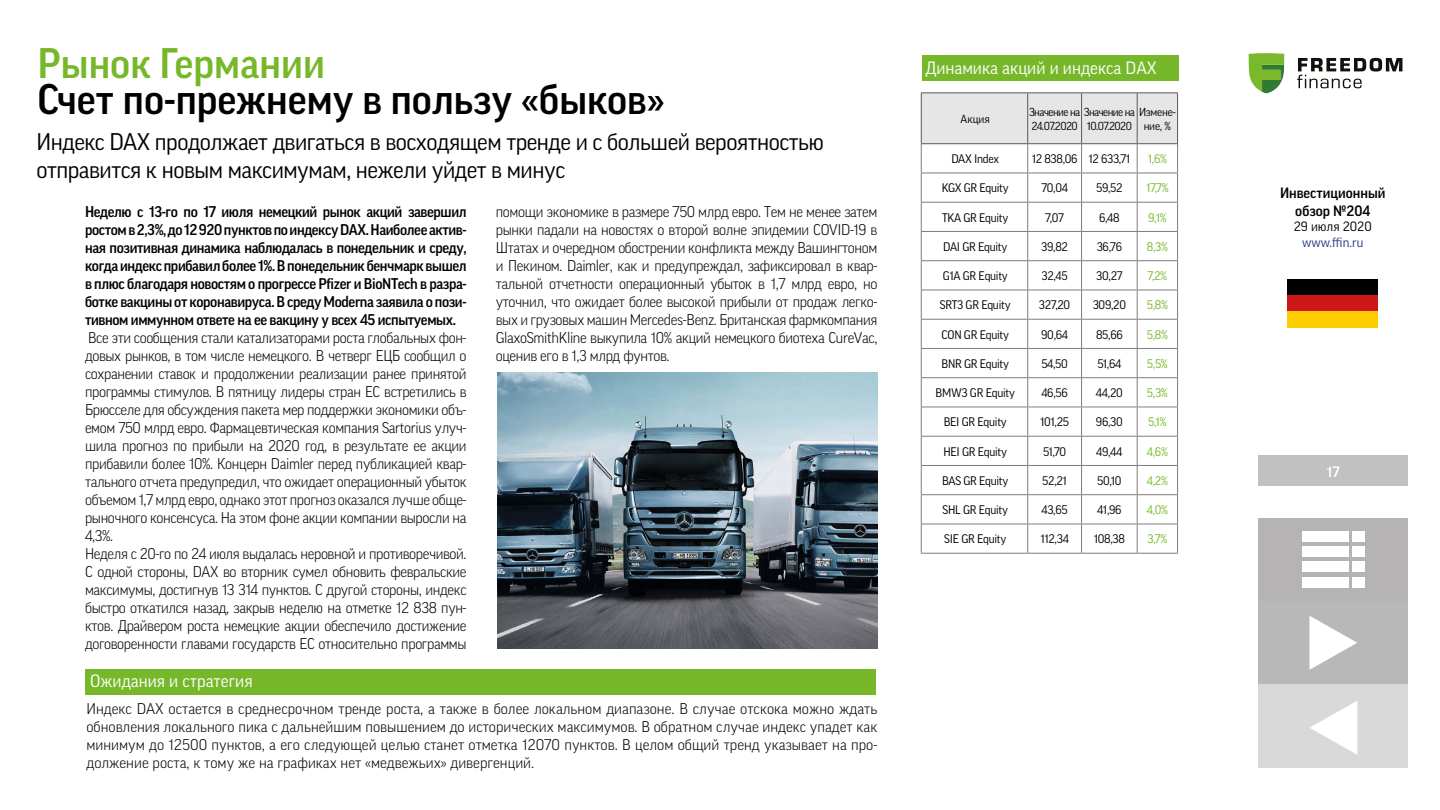
<style>
.page{position:relative;width:1440px;height:810px;background:#fff}
.page>*{position:absolute;margin:0;border:0;box-sizing:border-box;transform-origin:0 0}
.t1{font:500 41.25px/36px "Good Pro";color:#000}
.t2{font:23.25px/27.9px "Good Pro";letter-spacing:-.02em;color:#000}
.t3{font:17.25px "Good Pro";color:#fff}
.t4{font:300 15px/18px "Good Pro";letter-spacing:-.025em;color:#000;text-align:justify}
.t5{font:500 15px/18px "Good Pro";letter-spacing:-.025em;color:#000;text-align:justify}
.t6{font:500 14.48px/17.4px "Good Pro";color:#000;text-align:center}
.t7{font:500 14.48px "Good Pro";color:#fff}
.t8{font:13.05px "Good Pro";color:#283583}
.t9{font:13.05px "Good Pro";color:#000}
.t10{font:12px "Good Pro";letter-spacing:-.025em;color:#000}
.t11{font:12px "Good Pro";color:#76b82a}
.t12{font:11.25px/13.5px "Good Pro";letter-spacing:-.05em;color:#000}
.s1{color:#76b82a}
</style>
<div class="page">
<div style="left:1258px;top:456px;width:150px;height:30px;background:#c1c1c1"></div>
<svg style="left:1249px;top:53px;width:35px;height:40px"></svg>
<svg style="left:1297px;top:58px;width:105px;height:30px"></svg>
<div style="left:1259px;top:518px;width:149px;height:83px;background:#b5b3b3"></div>
<div style="left:1302px;top:531px;width:46px;height:11px;background:#fff"></div>
<div style="left:1352px;top:531px;width:13px;height:11px;background:#fff"></div>
<div style="left:1302px;top:547px;width:46px;height:10px;background:#fff"></div>
<div style="left:1352px;top:547px;width:13px;height:10px;background:#fff"></div>
<div style="left:1302px;top:562px;width:46px;height:10px;background:#fff"></div>
<div style="left:1352px;top:562px;width:13px;height:10px;background:#fff"></div>
<div style="left:1302px;top:577px;width:46px;height:11px;background:#fff"></div>
<div style="left:1352px;top:577px;width:13px;height:11px;background:#fff"></div>
<div style="left:922px;top:55px;width:257px;height:26px;background:#76b82a"></div>
<svg style="left:921px;top:93px;width:257px;height:460px"></svg>
<hr style="left:921px;top:553px;width:107px;height:1px;background:#7d7d7d">
<hr style="left:1028px;top:553px;width:54px;height:1px;background:#7d7d7d">
<hr style="left:1082px;top:553px;width:55px;height:1px;background:#7d7d7d">
<hr style="left:1137px;top:553px;width:41px;height:1px;background:#7d7d7d">
<hr style="left:921px;top:92px;width:107px;height:1px;background:#595959">
<hr style="left:921px;top:93px;width:1px;height:50px;background:#595959">
<hr style="left:1028px;top:92px;width:54px;height:1px;background:#595959">
<hr style="left:1027px;top:93px;width:1px;height:50px;background:#595959">
<hr style="left:1082px;top:92px;width:55px;height:1px;background:#595959">
<hr style="left:1081px;top:93px;width:1px;height:50px;background:#595959">
<hr style="left:1137px;top:92px;width:41px;height:1px;background:#595959">
<hr style="left:1137px;top:93px;width:1px;height:50px;background:#595959">
<hr style="left:1177px;top:93px;width:1px;height:50px;background:#595959">
<hr style="left:921px;top:143px;width:107px;height:1px;background:#595959">
<hr style="left:1028px;top:143px;width:54px;height:1px;background:#595959">
<hr style="left:1082px;top:143px;width:55px;height:1px;background:#595959">
<hr style="left:1137px;top:143px;width:41px;height:1px;background:#595959">
<div style="left:85px;top:669px;width:791px;height:25px;background:#76b82a"></div>
<svg style="left:1259px;top:602px;width:148px;height:83px;background:#bfbfbf"></svg>
<svg style="left:1259px;top:685px;width:149px;height:82px;background:#ddd"></svg>
<img style="left:497px;top:373px;width:380px;height:275px">
<div style="left:1287px;top:279px;width:91px;height:16px;background:#000"></div>
<div style="left:1287px;top:295px;width:91px;height:16px;background:#cd1719"></div>
<div style="left:1287px;top:311px;width:91px;height:16px;background:#ffce00"></div>
<p class="t1" style="left:38px;top:46px;width:629px"><span class="s1">Рынок Германии<br></span>Счет по-прежнему в пользу «быков»</p>
<p class="t2" style="left:36px;top:127px;width:789px">Индекс DAX продолжает двигаться в восходящем тренде и с большей вероятностью отправится к новым максимумам, нежели уйдет в минус</p>
<p class="t5" style="left:85px;top:202px;width:383px">Неделю с 13-го по 17 июля немецкий рынок акций завершил ростом в 2,3%, до 12 920 пунктов по индексу DAX. Наиболее актив&shy;ная позитивная динамика наблюдалась в понедельник и среду, когда индекс прибавил более 1%. В понедельник бенчмарк вышел в плюс благодаря новостям о прогрессе Pfizer и BioNTech в разра&shy;ботке вакцины от коронавируса. В среду Moderna заявила о пози&shy;тивном иммунном ответе на ее вакцину у всех 45 испытуемых.</p>
<p class="t4" style="left:85px;top:328px;width:383px">Все эти сообщения стали катализаторами роста глобальных фон&shy;довых рынков, в том числе немецкого. В четверг ЕЦБ сообщил о сохранении ставок и продолжении реализации ранее принятой программы стимулов. В пятницу лидеры стран ЕС встретились в Брюсселе для обсуждения пакета мер поддержки экономики объ&shy;емом 750 млрд евро. Фармацевтическая компания Sartorius улуч&shy;шила прогноз по прибыли на 2020 год, в результате ее акции прибавили более 10%. Концерн Daimler перед публикацией квар&shy;тального отчета предупредил, что ожидает операционный убыток объемом 1,7 млрд евро, однако этот прогноз оказался лучше обще&shy;рыночного консенсуса. На этом фоне акции компании выросли на 4,3%.</p>
<p class="t4" style="left:85px;top:544px;width:383px">Неделя с 20-го по 24 июля выдалась неровной и противоречивой.<br>С одной стороны, DAX во вторник сумел обновить февральские максимумы, достигнув 13 314 пунктов. С другой стороны, индекс быстро откатился назад, закрыв неделю на отметке 12 838 пун&shy;ктов. Драйвером роста немецкие акции обеспечило достижение договоренности главами государств ЕС относительно программы</p>
<p class="t4" style="left:496px;top:202px;width:383px">помощи экономике в размере 750 млрд евро. Тем не менее затем рынки падали на новостях о второй волне эпидемии COVID-19 в Штатах и очередном обострении конфликта между Вашингтоном и Пекином. Daimler, как и предупреждал, зафиксировал в квар&shy;тальной отчетности операционный убыток в 1,7 млрд евро, но уточнил, что ожидает более высокой прибыли от продаж легко&shy;вых и грузовых машин Mercedes-Benz. Британская фармкомпания GlaxoSmithKline выкупила 10% акций немецкого биотеха CureVac, оценив его в 1,3 млрд фунтов.</p>
<p class="t3" style="left:90px;top:671px;width:164px">Ожидания и стратегия</p>
<p class="t4" style="left:86px;top:700px;width:792px">Индекс DAX остается в среднесрочном тренде роста, а также в более локальном диапазоне. В случае отскока можно ждать обновления локального пика с дальнейшим повышением до исторических максимумов. В обратном случае индекс упадет как минимум до 12500 пунктов, а его следующей целью станет отметка 12070 пунктов. В целом общий тренд указывает на про&shy;должение роста, к тому же на графиках нет «медвежьих» дивергенций.</p>
<p class="t3" style="left:926px;top:58px;width:233px">Динамика акций и индекса DAX</p>
<p class="t12" style="left:961px;top:112px;width:31px">Акция</p>
<p class="t12" style="left:1029px;top:105px;width:148px">Значение на Значение на Измене-<br>24.07.2020</p>
<p class="t12" style="left:1087px;top:119px;width:47px">10.07.2020</p>
<p class="t12" style="left:1144px;top:119px;width:29px">ние, %</p>
<p class="t10" style="left:951px;top:152px;width:49px">DAX Index</p>
<p class="t10" style="left:1032px;top:152px;width:47px">12 838,06</p>
<p class="t10" style="left:1088px;top:152px;width:43px">12 633,71</p>
<p class="t11" style="left:1148px;top:152px;width:21px">1,6%</p>
<p class="t10" style="left:942px;top:181px;width:69px">KGX GR Equity</p>
<p class="t10" style="left:1041px;top:181px;width:28px">70,04</p>
<p class="t10" style="left:1096px;top:181px;width:28px">59,52</p>
<p class="t11" style="left:1146px;top:181px;width:24px">17,7%</p>
<p class="t10" style="left:942px;top:211px;width:68px">TKA GR Equity</p>
<p class="t10" style="left:1045px;top:211px;width:20px">7,07</p>
<p class="t10" style="left:1099px;top:211px;width:22px">6,48</p>
<p class="t11" style="left:1148px;top:211px;width:20px">9,1%</p>
<p class="t10" style="left:943px;top:240px;width:66px">DAI GR Equity</p>
<p class="t10" style="left:1041px;top:240px;width:28px">39,82</p>
<p class="t10" style="left:1097px;top:240px;width:27px">36,76</p>
<p class="t11" style="left:1147px;top:240px;width:23px">8,3%</p>
<p class="t10" style="left:943px;top:269px;width:67px">G1A GR Equity</p>
<p class="t10" style="left:1042px;top:269px;width:28px">32,45</p>
<p class="t10" style="left:1096px;top:269px;width:28px">30,27</p>
<p class="t11" style="left:1148px;top:269px;width:21px">7,2%</p>
<p class="t10" style="left:940px;top:298px;width:72px">SRT3 GR Equity</p>
<p class="t10" style="left:1039px;top:298px;width:33px">327,20</p>
<p class="t10" style="left:1093px;top:298px;width:35px">309,20</p>
<p class="t11" style="left:1147px;top:298px;width:23px">5,8%</p>
<p class="t10" style="left:942px;top:328px;width:69px">CON GR Equity</p>
<p class="t10" style="left:1041px;top:328px;width:28px">90,64</p>
<p class="t10" style="left:1096px;top:328px;width:28px">85,66</p>
<p class="t11" style="left:1147px;top:328px;width:23px">5,8%</p>
<p class="t10" style="left:941px;top:357px;width:69px">BNR GR Equity</p>
<p class="t10" style="left:1041px;top:357px;width:28px">54,50</p>
<p class="t10" style="left:1097px;top:357px;width:25px">51,64</p>
<p class="t11" style="left:1147px;top:357px;width:22px">5,5%</p>
<p class="t10" style="left:936px;top:386px;width:81px">BMW3 GR Equity</p>
<p class="t10" style="left:1041px;top:386px;width:28px">46,56</p>
<p class="t10" style="left:1096px;top:386px;width:28px">44,20</p>
<p class="t11" style="left:1147px;top:386px;width:22px">5,3%</p>
<p class="t10" style="left:944px;top:415px;width:65px">BEI GR Equity</p>
<p class="t10" style="left:1040px;top:415px;width:30px">101,25</p>
<p class="t10" style="left:1096px;top:415px;width:28px">96,30</p>
<p class="t11" style="left:1148px;top:415px;width:20px">5,1%</p>
<p class="t10" style="left:943px;top:445px;width:65px">HEI GR Equity</p>
<p class="t10" style="left:1043px;top:445px;width:25px">51,70</p>
<p class="t10" style="left:1096px;top:445px;width:28px">49,44</p>
<p class="t11" style="left:1147px;top:445px;width:22px">4,6%</p>
<p class="t10" style="left:942px;top:474px;width:68px">BAS GR Equity</p>
<p class="t10" style="left:1042px;top:474px;width:26px">52,21</p>
<p class="t10" style="left:1097px;top:474px;width:26px">50,10</p>
<p class="t11" style="left:1147px;top:474px;width:22px">4,2%</p>
<p class="t10" style="left:943px;top:503px;width:67px">SHL GR Equity</p>
<p class="t10" style="left:1042px;top:503px;width:28px">43,65</p>
<p class="t10" style="left:1097px;top:503px;width:26px">41,96</p>
<p class="t11" style="left:1147px;top:503px;width:23px">4,0%</p>
<p class="t10" style="left:944px;top:532px;width:64px">SIE GR Equity</p>
<p class="t10" style="left:1040px;top:532px;width:30px">112,34</p>
<p class="t10" style="left:1094px;top:532px;width:33px">108,38</p>
<p class="t11" style="left:1148px;top:532px;width:21px">3,7%</p>
<p class="t6" style="left:1280px;top:185px;width:107px">Инвестиционный обзор №204</p>
<p class="t9" style="left:1294px;top:219px;width:80px">29 июля 2020</p>
<p class="t8" style="left:1302px;top:235px;width:63px">www.ffin.ru</p>
<p class="t7" style="left:1327px;top:463px;width:14px">17</p>
</div>
